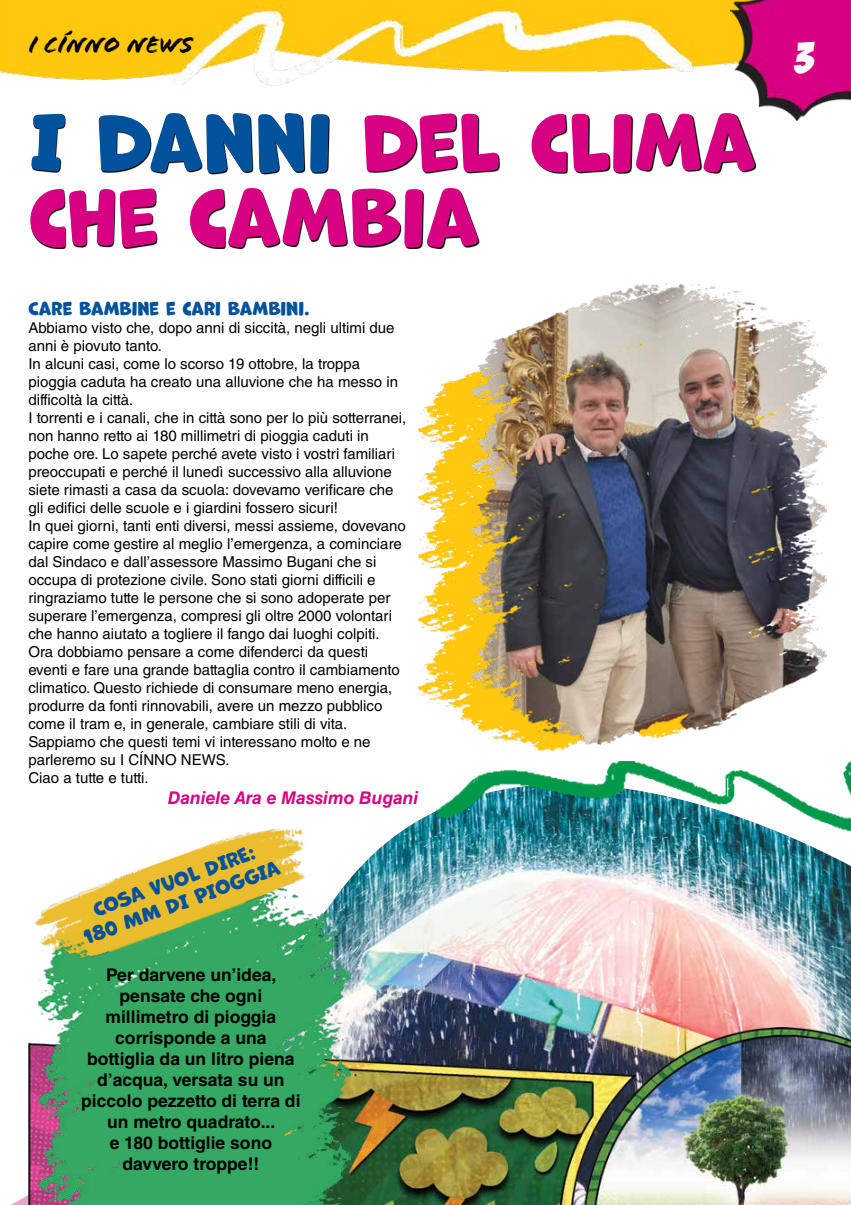
<style>
.page{position:relative;width:851px;height:1205px;background:#fff}
.page>*{position:absolute;margin:0;border:0;box-sizing:border-box;transform-origin:0 0}
.t1{font:75px/75px "Marvin Round";color:#d60080}
.t2{font:42.5px "Bada Boom BB";color:#fff}
.t3{font:25px "Flood Std";color:#000}
.t4{font:18.75px/22.5px "Marvin Round";color:#00529c;text-align:center}
.t5{font:700 17.5px/21px "Helvetica LT Std";color:#000;text-align:center}
.t6{font:17.5px "Marvin Round";color:#00529c}
.t7{font:italic 700 17.5px "Helvetica LT Std";color:#d60080}
.t8{font:15px/18px "Helvetica LT Std";color:#000}
.s1{color:#00529c}
</style>
<div class="page">
<img style="left:350px;top:811px;width:500px;height:217px">
<img style="left:0;top:0;width:730px;height:85px">
<img style="left:730px;top:0;width:120px;height:120px">
<svg style="left:31px;top:114px;width:724px;height:135px"></svg>
<img style="left:28px;top:1028px;width:822px;height:177px">
<img style="left:436px;top:761px;width:414px;height:71px">
<img style="left:418px;top:373px;width:187px;height:377px">
<img style="left:38px;top:879px;width:312px;height:326px">
<img style="left:35px;top:828px;width:283px;height:145px">
<img style="left:471px;top:283px;width:355px;height:461px">
<h3 class="t3" style="left:28px;top:30px;width:166px">I CÍNNO NEWS</h3>
<h1 class="t1" style="left:28px;top:107px;width:729px"><span class="s1">I DANNI</span> DEL CLIMA<br>CHE CAMBIA</h1>
<p class="t6" style="left:28px;top:299px;width:283px">CARE BAMBINE E CARI BAMBINI.</p>
<p class="t8" style="left:28px;top:319px;width:379px">Abbiamo visto che, dopo anni di siccità, negli ultimi due anni è piovuto tanto.<br>In alcuni casi, come lo scorso 19 ottobre, la troppa pioggia caduta ha creato una alluvione che ha messo in difficoltà la città.<br>I torrenti e i canali, che in città sono per lo più sotterranei, non hanno retto ai 180 millimetri di pioggia caduti in poche ore. Lo sapete perché avete visto i vostri familiari preoccupati e perché il lunedì successivo alla alluvione siete rimasti a casa da scuola: dovevamo verificare che gli edifici delle scuole e i giardini fossero sicuri!<br>In quei giorni, tanti enti diversi, messi assieme, dovevano capire come gestire al meglio l’emergenza, a cominciare dal Sindaco e dall’assessore Massimo Bugani che si occupa di protezione civile. Sono stati giorni difficili e ringraziamo tutte le persone che si sono adoperate per superare l’emergenza, compresi gli oltre 2000 volontari che hanno aiutato a togliere il fango dai luoghi colpiti.<br>Ora dobbiamo pensare a come difenderci da questi eventi e fare una grande battaglia contro il cambiamento climatico. Questo richiede di consumare meno energia, produrre da fonti rinnovabili, avere un mezzo pubblico come il tram e, in generale, cambiare stili di vita.<br>Sappiamo che questi temi vi interessano molto e ne parleremo su I CÍNNO NEWS.<br>Ciao a tutte e tutti.</p>
<p class="t7" style="left:168px;top:787px;width:252px">Daniele Ara e Massimo Bugani</p>
<p class="t4" style="left:73px;top:906px;width:209px;rotate:-20deg">COSA VUOL DIRE:<br>180 MM DI PIOGGIA</p>
<p class="t5" style="left:81px;top:963px;width:221px">Per darvene un’idea, pensate che ogni millimetro di pioggia corrisponde a una bottiglia da un litro piena d’acqua, versata su un piccolo pezzetto di terra di un metro quadrato...<br>e 180 bottiglie sono davvero troppe!!</p>
<h2 class="t2" style="left:795px;top:35px;width:21px">3</h2>
</div>
